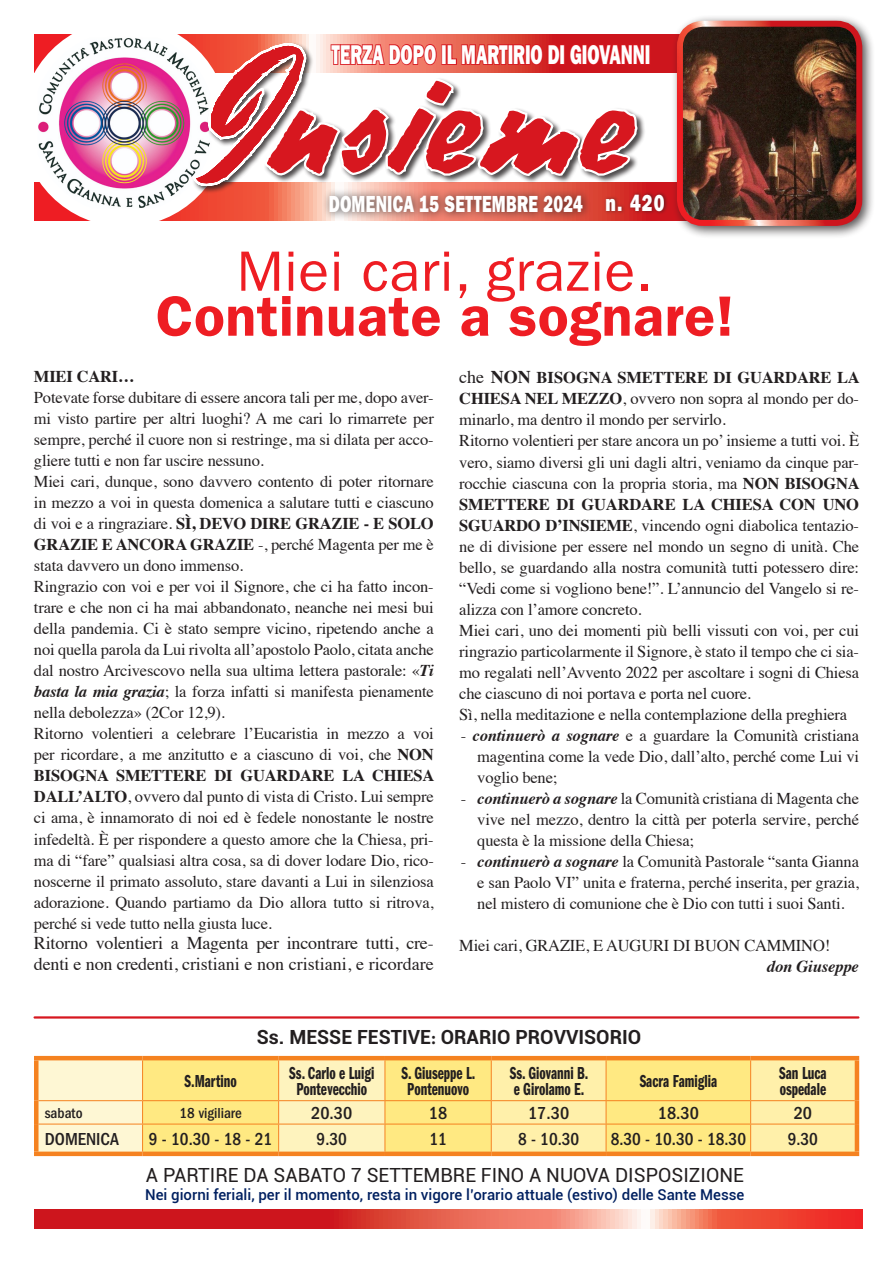
<style>
.page{position:relative;width:893px;height:1263px;background:#fff}
.page>*{position:absolute;margin:0;border:0;box-sizing:border-box;transform-origin:0 0}
.t1{font:600 57px "Franklin Gothic";letter-spacing:.01em;color:#ee1d23}
.t2{font:57px "Franklin Gothic";letter-spacing:.01em;color:#ee1d23}
.t3{font:800 27.3px "Franklin Gothic";color:#fff;scale:.63 1}
.t4{font:800 23.4px "Franklin Gothic";letter-spacing:.015em;color:#fff;scale:.69 1}
.t5{font:19.5px "Roboto";color:#231f20}
.t6{font:700 19.5px "Roboto";color:#231f20}
.t7{font:18px/16.5px "Franklin Gothic Demi Cmpr";color:#231f20;text-align:center;scale:.9 1}
.t8{font:18px/21px "Times";letter-spacing:-.01em;color:#231f20}
.t9{font:500 condensed 18px "Franklin Gothic";color:#231f20;scale:.95 1}
.t10{font:500 condensed 18px "Franklin Gothic";color:#231f20}
.t11{font:italic 700 16.65px "Times";letter-spacing:-.01em;color:#231f20}
.t12{font:16.5px/21px "Times";letter-spacing:-.01em;color:#231f20;text-align:justify}
.t13{font:700 16.5px "Times";letter-spacing:-.01em;color:#231f20}
.t14{font:500 15px "Roboto";color:#002060}
.t15{font:500 condensed 15px "Franklin Gothic";color:#231f20}
.s1{font-weight:700}
.s2{font-weight:700;font-style:italic}
.s3{font-size:18px}
.s4{font-weight:700;font-size:18px}
.s5{font-family:"Minion Pro"}
</style>
<div class="page">
<div style="left:34px;top:34px;width:824px;height:38px;background:#cd151d"></div>
<svg style="left:34px;top:182px;width:637px;height:39px"></svg>
<div style="left:23px;top:21px;width:204px;height:204px;background:#fff;border-radius:50%"></div>
<img style="left:35px;top:34px;width:156px;height:177px">
<svg style="left:191px;top:34px;width:448px;height:187px"></svg>
<div style="left:671px;top:15px;width:204px;height:224px;background:#231f20;opacity:.75"></div>
<img style="left:680px;top:26px;width:179px;height:196px">
<div style="left:677px;top:21px;width:185px;height:205px;border:6px solid #fff;border-radius:23px"></div>
<div style="left:322px;top:188px;width:270px;height:33px;background:#231f20;opacity:.75"></div>
<div style="left:603px;top:191px;width:65px;height:25px;background:#231f20;opacity:.6"></div>
<svg style="left:330px;top:40px;width:108px;height:26px"></svg>
<div style="left:441px;top:44px;width:6px;height:21px;border:2px solid #d7171f"></div>
<svg style="left:446px;top:34px;width:115px;height:44px"></svg>
<svg style="left:568px;top:34px;width:71px;height:33px"></svg>
<svg style="left:34px;top:1210px;width:828px;height:19px;background:#e14f48"></svg>
<hr style="left:35px;top:1016px;width:823px;height:2px;background:#d7171f">
<div style="left:143px;top:1060px;width:348px;height:91px;background:#ffe982"></div>
<hr style="left:34px;top:1056px;width:109px;height:4px;background:#f58220">
<div style="left:34px;top:1060px;width:5px;height:41px;background:#f58220"></div>
<hr style="left:143px;top:1056px;width:136px;height:4px;background:#f58220">
<hr style="left:279px;top:1056px;width:106px;height:4px;background:#f58220">
<hr style="left:385px;top:1056px;width:106px;height:4px;background:#f58220">
<hr style="left:491px;top:1056px;width:115px;height:4px;background:#f58220">
<hr style="left:606px;top:1056px;width:145px;height:4px;background:#f58220">
<hr style="left:751px;top:1056px;width:108px;height:4px;background:#f58220">
<hr style="left:855px;top:1060px;width:4px;height:41px;background:#f58220">
<div style="left:34px;top:1101px;width:5px;height:23px;background:#f58220"></div>
<hr style="left:855px;top:1101px;width:4px;height:23px;background:#f58220">
<div style="left:34px;top:1124px;width:5px;height:27px;background:#f58220"></div>
<hr style="left:855px;top:1124px;width:4px;height:27px;background:#f58220">
<div style="left:34px;top:1151px;width:109px;height:5px;background:#f58220"></div>
<div style="left:143px;top:1151px;width:136px;height:5px;background:#f58220"></div>
<div style="left:279px;top:1151px;width:106px;height:5px;background:#f58220"></div>
<div style="left:385px;top:1151px;width:106px;height:5px;background:#f58220"></div>
<div style="left:491px;top:1151px;width:115px;height:5px;background:#f58220"></div>
<div style="left:606px;top:1151px;width:145px;height:5px;background:#f58220"></div>
<div style="left:751px;top:1151px;width:108px;height:5px;background:#f58220"></div>
<hr style="left:143px;top:1100px;width:136px;height:1px;background:#f58220">
<hr style="left:385px;top:1100px;width:106px;height:1px;background:#f58220">
<hr style="left:143px;top:1124px;width:136px;height:1px;background:#f58220">
<svg style="left:36px;top:1058px;width:107px;height:96px;background:#fdebc1"></svg>
<hr style="left:385px;top:1124px;width:106px;height:1px;background:#f58220">
<svg style="left:278px;top:1058px;width:108px;height:96px;background:#fde8ae"></svg>
<svg style="left:491px;top:1058px;width:366px;height:96px;background:#fee48f"></svg>
<h2 class="t3" style="left:331px;top:39px;width:508px">TERZA DOPO IL MARTIRIO DI GIOVANNI</h2>
<h3 class="t4" style="left:329px;top:190px;width:488px">DOMENICA 15 SETTEMBRE 2024 n. 420</h3>
<h1 class="t2" style="left:237px;top:239px;width:418px">Miei cari, grazie.</h1>
<h1 class="t1" style="left:156px;top:282px;width:579px">Continuate a sognare!</h1>
<p class="t13" style="left:34px;top:361px;width:102px">MIEI CARI…</p>
<p class="t12" style="left:34px;top:386px;width:402px;text-align:left">Potevate forse dubitare di essere ancora tali per me, dopo aver&shy;mi visto partire per altri luoghi? A me cari lo rimarrete per sempre, perché il cuore non si restringe, ma si dilata per acco&shy;gliere tutti e non far uscire nessuno.<br>Miei cari, dunque, sono davvero contento di poter ritornare in mezzo a voi in questa domenica a salutare tutti e ciascuno di voi e a ringraziare. <span class="s1">SÌ, DEVO DIRE GRAZIE - E SOLO GRAZIE E ANCORA GRAZIE</span> -, perché Magenta per me è stata davvero un dono immenso.<br>Ringrazio con voi e per voi il Signore, che ci ha fatto incon&shy;trare e che non ci ha mai abbandonato, neanche nei mesi bui della pandemia. Ci è stato sempre vicino, ripetendo anche a noi quella parola da Lui rivolta all’apostolo Paolo, citata anche dal nostro Arcivescovo nella sua ultima lettera pastorale: «<span class="s2">Ti basta la mia grazia</span>; la forza infatti si manifesta pienamente nella debolezza» (2Cor 12,9).<br>Ritorno volentieri a celebrare l’Eucaristia in mezzo a voi per ricordare, a me anzitutto e a ciascuno di voi, che <span class="s1">NON BISOGNA SMETTERE DI GUARDARE LA CHIESA DALL’ALTO</span>, ovvero dal punto di vista di Cristo. Lui sempre ci ama, è innamorato di noi ed è fedele nonostante le nostre infedeltà. È per rispondere a questo amore che la Chiesa, pri&shy;ma di “fare” qualsiasi altra cosa, sa di dover lodare Dio, rico&shy;noscerne il primato assoluto, stare davanti a Lui in silenziosa adorazione. Quando partiamo da Dio allora tutto si ritrova, perché si vede tutto nella giusta luce.</p>
<p class="t8" style="left:34px;top:931px;width:401px">Ritorno volentieri a Magenta per incontrare tutti, cre&shy;denti e non credenti, cristiani e non cristiani, e ricordare</p>
<p class="t12" style="left:459px;top:366px;width:402px;text-align:left"><span class="s3">che</span> <span class="s4">NON</span> <span class="s1">BISOGNA SMETTERE DI GUARDARE LA CHIESA NEL MEZZO</span>, ovvero non sopra al mondo per do&shy;minarlo, ma dentro il mondo per servirlo.<br>Ritorno volentieri per stare ancora un po’ insieme a tutti voi. È vero, siamo diversi gli uni dagli altri, veniamo da cinque par&shy;rocchie ciascuna con la propria storia, ma <span class="s1">NON BISOGNA SMETTERE DI GUARDARE LA CHIESA CON UNO SGUARDO D’INSIEME</span>, vincendo ogni diabolica tentazio&shy;ne di divisione per essere nel mondo un segno di unità. Che bello, se guardando alla nostra comunità tutti potessero dire: “Vedi come si vogliono bene!”. L’annuncio del Vangelo si re&shy;alizza con l’amore concreto.<br>Miei cari, uno dei momenti più belli vissuti con voi, per cui ringrazio particolarmente il Signore, è stato il tempo che ci sia&shy;mo regalati nell’Avvento 2022 per ascoltare i sogni di Chiesa che ciascuno di noi portava e porta nel cuore.<br>Sì, nella meditazione e nella contemplazione della preghiera</p>
<p class="t12" style="left:477px;top:723px;width:383px;text-indent:-16px">- <span class="s2">continuerò a sognare</span> e a guardare la Comunità cristiana magentina come la vede Dio, dall’alto, perché come Lui vi voglio bene;</p>
<p class="t12" style="left:477px;top:786px;width:383px;text-indent:-16px">- <span class="s2">continuerò a sognare</span> la Comunità cristiana di Magenta che vive nel mezzo, dentro la città per poterla servire, perché questa è la missione della Chiesa;</p>
<p class="t12" style="left:477px;top:849px;width:383px;text-indent:-16px">- <span class="s2">continuerò a sognare</span> la Comunità Pastorale “santa Gianna e san Paolo VI” unita e fraterna, perché inserita, per grazia, nel mistero di comunione che è Dio con tutti i suoi Santi.</p>
<p class="t12" style="left:459px;top:933px;width:372px">Miei cari, GRAZIE, E AUGURI DI BUON CAMMINO!</p>
<p class="t11" style="left:767px;top:950px;width:94px">don Giuseppe</p>
<p class="t6" style="left:257px;top:1023px;width:386px">Ss. MESSE FESTIVE<span class="s5">:</span> ORARIO PROVVISORIO</p>
<p class="t7" style="left:184px;top:1073px;width:60px">S.Martino</p>
<p class="t7" style="left:289px;top:1065px;width:96px">Ss. Carlo e Luigi<br>Pontevecchio</p>
<p class="t7" style="left:402px;top:1065px;width:84px">S. Giuseppe L.<br>Pontenuovo</p>
<p class="t7" style="left:510px;top:1065px;width:89px;text-align:left">Ss. Giovanni B. e Girolamo E.</p>
<p class="t7" style="left:640px;top:1073px;width:88px">Sacra Famiglia</p>
<p class="t7" style="left:779px;top:1065px;width:54px;text-align:left">San Luca ospedale</p>
<p class="t15" style="left:45px;top:1104px;width:39px">sabato</p>
<p class="t15" style="left:180px;top:1104px;width:64px">18 vigiliare</p>
<p class="t10" style="left:311px;top:1103px;width:43px">20.30</p>
<p class="t10" style="left:429px;top:1103px;width:20px">18</p>
<p class="t10" style="left:528px;top:1103px;width:43px">17.30</p>
<p class="t10" style="left:658px;top:1103px;width:43px">18.30</p>
<p class="t10" style="left:794px;top:1103px;width:20px">20</p>
<p class="t10" style="left:45px;top:1128px;width:76px">DOMENICA</p>
<p class="t9" style="left:149px;top:1128px;width:131px">9 - 10.30 - 18 - 21</p>
<p class="t9" style="left:317px;top:1128px;width:33px">9.30</p>
<p class="t9" style="left:429px;top:1128px;width:20px">11</p>
<p class="t9" style="left:518px;top:1128px;width:66px">8 - 10.30</p>
<p class="t9" style="left:611px;top:1128px;width:144px">8.30 - 10.30 - 18.30</p>
<p class="t9" style="left:788px;top:1128px;width:33px">9.30</p>
<p class="t5" style="left:146px;top:1162px;width:599px">A PARTIRE DA SABATO 7 SETTEMBRE FINO A NUOVA DISPOSIZIONE</p>
<p class="t14" style="left:145px;top:1184px;width:601px">Nei giorni feriali, per il momento, resta in vigore l’orario attuale (estivo) delle Sante Messe</p>
</div>
